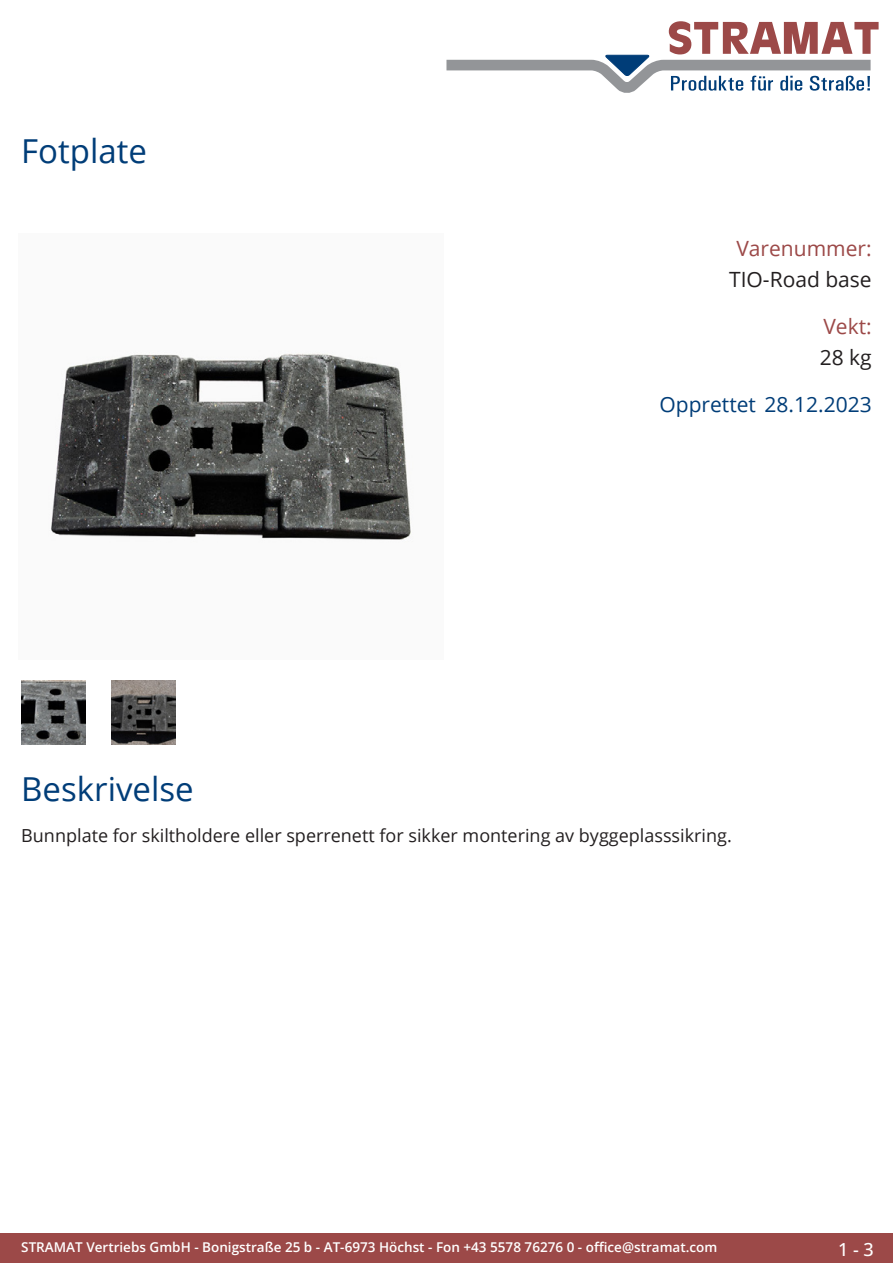
<style>
.page{position:relative;width:893px;height:1263px;background:#fff}
.page>*{position:absolute;margin:0;border:0;box-sizing:border-box;transform-origin:0 0}
.Produkttitel{font:33px "Open Sans";color:#003d78}
.Erstellungsdatum{font:21px "Open Sans";color:#003d78}
.TechDaten_Überschrif{font:21px "Open Sans";color:#9c4948}
.TechDaten_Inhalt{font:21px "Open Sans";color:#231f20}
.Beschreibung_Text{font:18px "Open Sans";color:#231f20}
.t1{font:500 18px "Open Sans";color:#fff}
.t2{font:600 13.5px "Open Sans";color:#fff}
</style>
<div class="page">
<div style="left:0;top:1233px;width:893px;height:30px;background:#9c4948"></div>
<svg style="left:446px;top:21px;width:433px;height:72px"></svg>
<img style="left:51px;top:353px;width:360px;height:187px">
<img style="left:21px;top:680px;width:64px;height:64px">
<img style="left:112px;top:680px;width:63px;height:64px">
<p class="Produkttitel" style="left:21px;top:128px;width:127px">Fotplate</p>
<p class="TechDaten_Überschrif" style="left:736px;top:234px;width:137px">Varenummer:</p>
<p class="TechDaten_Inhalt" style="left:729px;top:265px;width:144px">TIO-Road base</p>
<p class="TechDaten_Überschrif" style="left:823px;top:312px;width:50px">Vekt:</p>
<p class="TechDaten_Inhalt" style="left:820px;top:343px;width:54px">28 kg</p>
<p class="Erstellungsdatum" style="left:659px;top:390px;width:214px">Opprettet 28.12.2023</p>
<p class="Produkttitel" style="left:21px;top:766px;width:174px">Beskrivelse</p>
<p class="Beschreibung_Text" style="left:21px;top:823px;width:712px">Bunnplate for skiltholdere eller sperrenett for sikker montering av byggeplasssikring.</p>
<p class="t2" style="left:21px;top:1238px;width:698px">STRAMAT Vertriebs GmbH - Bonigstraße 25 b - AT-6973 Höchst - Fon +43 5578 76276 0 - office@stramat.com</p>
<h3 class="t1" style="left:838px;top:1237px;width:37px">1 - 3</h3>
</div>
